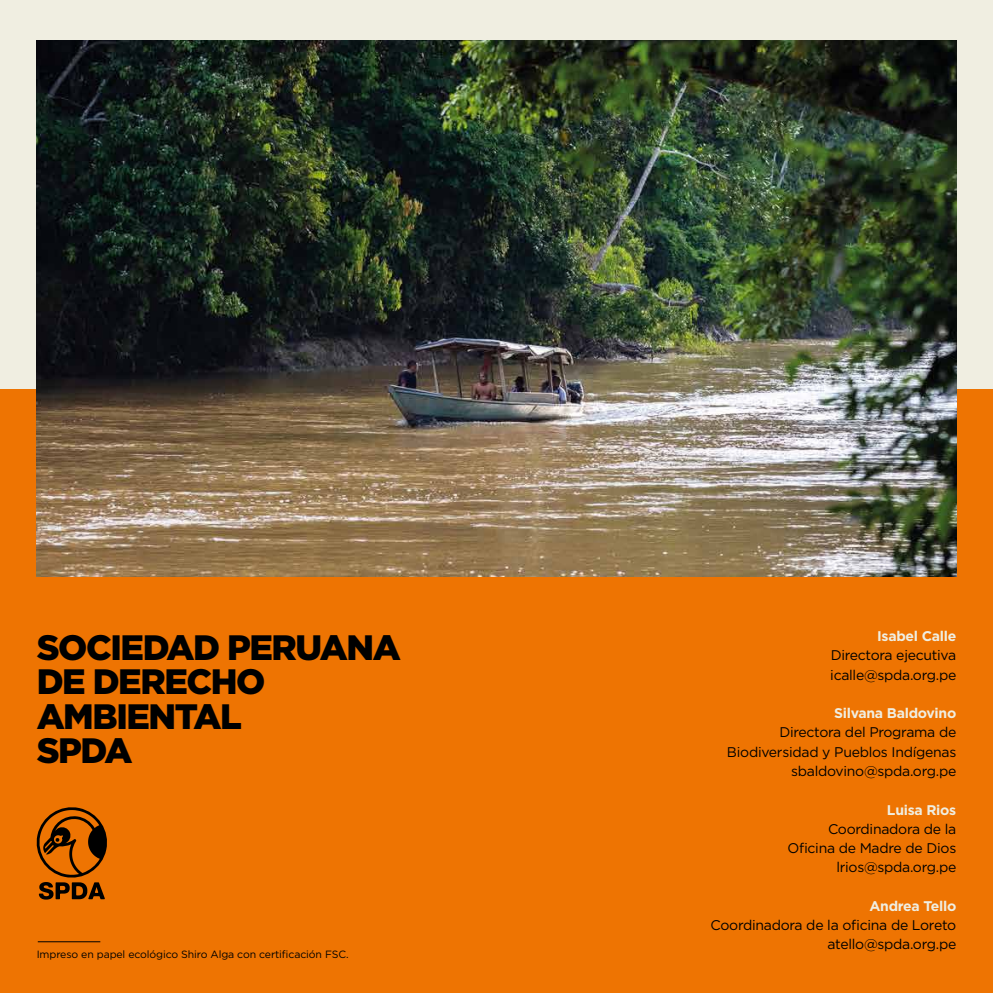
<style>
.page{position:relative;width:993px;height:993px;background:#fff}
.page>*{position:absolute;margin:0;border:0;box-sizing:border-box;transform-origin:0 0}
.t1{font:900 35.18px/34.3px "Gotham";letter-spacing:-.04em;color:#000}
.t2{font:14px/19.2px "Gotham";letter-spacing:-.02em;color:#000;text-align:right}
.t3{font:700 14px "Gotham";letter-spacing:-.02em;color:#f0eee1}
.t4{font:10.5px "Gotham";letter-spacing:-.01em;color:#000}
</style>
<div class="page">
<div style="left:0;top:0;width:992px;height:649px;background:#f0eee1"></div>
<div style="left:0;top:389px;width:992px;height:603px;background:#ee7402"></div>
<img style="left:37px;top:40px;width:918px;height:536px">
<svg style="left:36px;top:807px;width:71px;height:92px"></svg>
<hr style="left:38px;top:941px;width:62px;height:1px;background:#000">
<h1 class="t1" style="left:37px;top:629px;width:365px">SOCIEDAD PERUANA<br>DE DERECHO<br>AMBIENTAL<br>SPDA</h1>
<p class="t3" style="left:876px;top:626px;width:81px">Isabel Calle</p>
<p class="t2" style="left:830px;top:645px;width:127px;text-align:left">Directora ejecutiva icalle@spda.org.pe</p>
<p class="t3" style="left:833px;top:703px;width:124px">Silvana Baldovino</p>
<p class="t2" style="left:726px;top:722px;width:231px">Directora del Programa de<br>Biodiversidad y Pueblos Indígenas sbaldovino@spda.org.pe</p>
<p class="t3" style="left:886px;top:800px;width:71px">Luisa Rios</p>
<p class="t2" style="left:787px;top:818px;width:170px">Coordinadora de la<br>Oficina de Madre de Dios lrios@spda.org.pe</p>
<p class="t3" style="left:869px;top:896px;width:88px">Andrea Tello</p>
<p class="t2" style="left:710px;top:914px;width:247px">Coordinadora de la oficina de Loreto atello@spda.org.pe</p>
<p class="t4" style="left:37px;top:947px;width:313px">Impreso en papel ecológico Shiro Alga con certificación FSC.</p>
</div>
